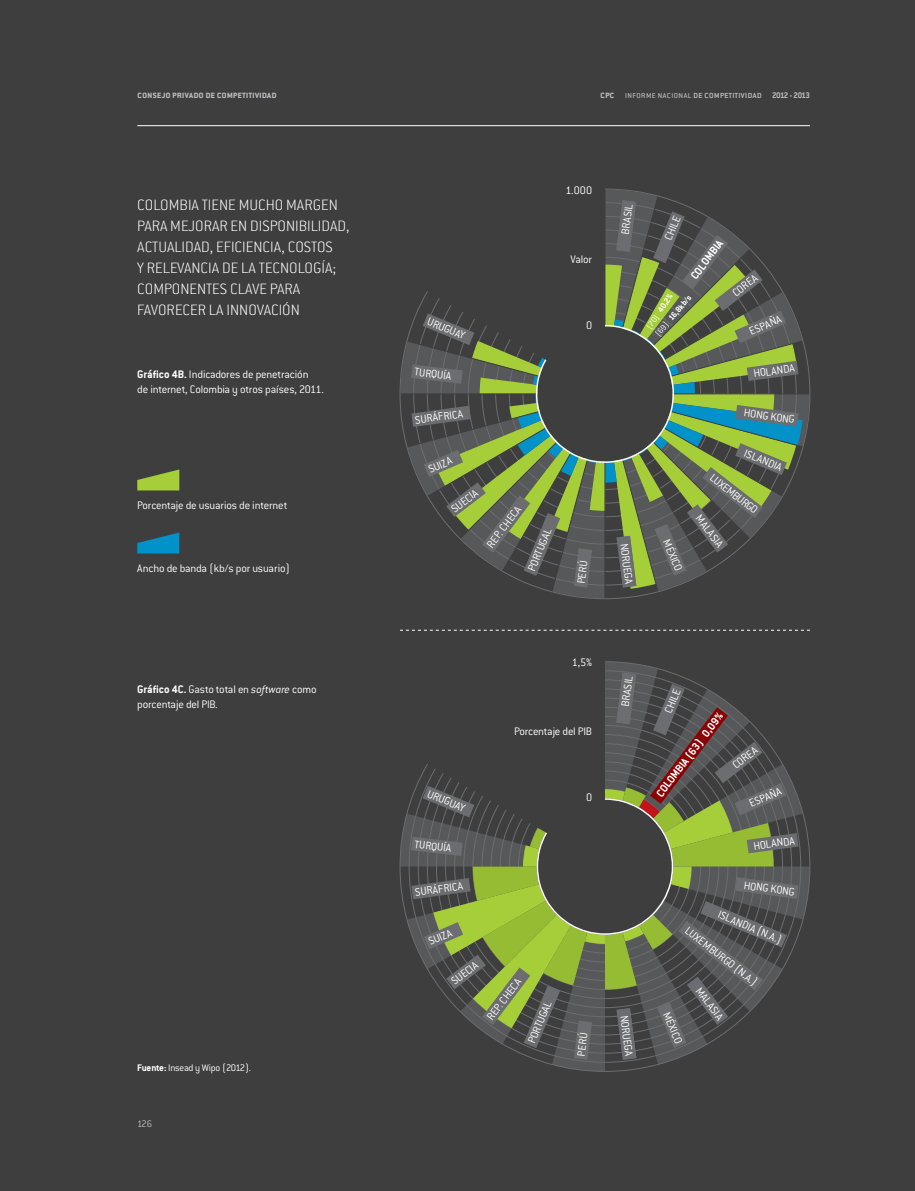
<style>
.page{position:relative;width:915px;height:1191px;background:#fff}
.page>*{position:absolute;margin:0;border:0;box-sizing:border-box;transform-origin:0 0}
.CPC_Entrada_grafico{font:200 16.5px/21px "Conduit ITC Std";color:#fff}
.CPC_Parrafo_1{font:300 12px "Conduit ITC Std";letter-spacing:-.015em;color:#fff}
.CPC_Titulo_grafico{font:300 12px/15px "Conduit ITC Std";letter-spacing:-.015em;color:#fff}
.CPC_Parrafo_1-2{font:700 12px "Conduit ITC Std";color:#fff}
.t1{font:500 10.5px "Conduit ITC Std";letter-spacing:-.02em;color:#bcbdc0}
.t2{font:700 10.5px "Conduit ITC Std";letter-spacing:-.02em;color:#bcbdc0}
.CPC_Fuente_grafico{font:300 10.5px "Conduit ITC Std";letter-spacing:-.025em;color:#fff}
.t3{font:300 10.5px "Conduit ITC Std";color:#bcbdc0}
.CPC_Parrafo_1-3{font:700 9px "Conduit ITC Std";color:#fff}
.s1{font-weight:700}
.s2{font-weight:300}
.s3{font-weight:700;font-size:9px}
.s4{font-style:italic}
</style>
<div class="page">
<div style="left:0;top:0;width:914px;height:1191px;background:#3e3e3f"></div>
<hr style="left:137px;top:125px;width:672px;height:1px;background:#fff">
<svg style="left:399px;top:661px;width:411px;height:411px"></svg>
<svg style="left:408px;top:670px;width:393px;height:393px"></svg>
<svg style="left:400px;top:630px;width:409px;height:1px"></svg>
<svg style="left:137px;top:469px;width:42px;height:21px"></svg>
<svg style="left:137px;top:532px;width:42px;height:21px"></svg>
<svg style="left:411px;top:672px;width:387px;height:387px"></svg>
<svg style="left:399px;top:188px;width:411px;height:411px"></svg>
<svg style="left:411px;top:200px;width:387px;height:387px"></svg>
<p class="t2" style="left:137px;top:88px;width:141px">consejo privado de competitividad</p>
<p class="t1" style="left:600px;top:88px;width:211px"><span class="s1">cpc</span> <span class="s2">informe nacional</span> de competitividad <span class="s3">2012 - 2013</span></p>
<p class="CPC_Parrafo_1" style="left:565px;top:183px;width:28px">1.000</p>
<p class="CPC_Entrada_grafico" style="left:137px;top:194px;width:214px">COLOMBIA TIENE MUCHO MARGEN<br>PARA MEJORAR EN DISPONIBILIDAD,<br>ACTUALIDAD, EFICIENCIA, COSTOS<br>Y RELEVANCIA DE LA TECNOLOGÍA;<br>COMPONENTES CLAVE PARA<br>FAVORECER LA INNOVACIÓN</p>
<p class="CPC_Parrafo_1" style="left:430px;top:314px;width:41px;rotate:22deg">URUGUAY</p>
<p class="CPC_Parrafo_1" style="left:570px;top:252px;width:23px">Valor</p>
<p class="CPC_Parrafo_1" style="left:586px;top:318px;width:8px">0</p>
<p class="CPC_Parrafo_1" style="left:617px;top:233px;width:32px;rotate:-83deg">BRASIL</p>
<p class="CPC_Parrafo_1" style="left:661px;top:237px;width:27px;rotate:-68deg">CHILE</p>
<p class="CPC_Parrafo_1-2" style="left:687px;top:273px;width:47px;rotate:-53deg">COLOMBIA</p>
<p class="CPC_Parrafo_1-3" style="left:643px;top:325px;width:43px;rotate:-57deg"><span class="s2">(70)</span> 40,2%</p>
<p class="CPC_Parrafo_1-3" style="left:652px;top:331px;width:52px;rotate:-49deg"><span class="s2">(69)</span> 16,8kb/s</p>
<p class="CPC_Parrafo_1" style="left:729px;top:288px;width:30px;rotate:-38deg">COREA</p>
<p class="CPC_Parrafo_1" style="left:746px;top:325px;width:36px;rotate:-23deg">ESPAÑA</p>
<p class="CPC_Titulo_grafico" style="left:137px;top:366px;width:188px"><span class="s1">Gráfico 4B.</span> Indicadores de penetración<br>de internet, Colombia y otros países, 2011.</p>
<p class="CPC_Parrafo_1" style="left:415px;top:364px;width:38px;rotate:7deg">TURQUÍA</p>
<p class="CPC_Parrafo_1" style="left:752px;top:366px;width:43px;rotate:-8deg">HOLANDA</p>
<p class="CPC_Parrafo_1" style="left:414px;top:413px;width:50px;rotate:-8deg">SURÁFRICA</p>
<p class="CPC_Parrafo_1" style="left:744px;top:405px;width:53px;rotate:8deg">HONG KONG</p>
<p class="CPC_Titulo_grafico" style="left:137px;top:497px;width:152px">Porcentaje de usuarios de internet</p>
<p class="CPC_Titulo_grafico" style="left:137px;top:560px;width:154px">Ancho de banda (kb/s por usuario)</p>
<p class="CPC_Parrafo_1" style="left:426px;top:463px;width:26px;rotate:-23deg">SUIZA</p>
<p class="CPC_Parrafo_1" style="left:448px;top:504px;width:32px;rotate:-37deg">SUECIA</p>
<p class="CPC_Parrafo_1" style="left:483px;top:542px;width:51px;rotate:-53deg">REP. CHECA</p>
<p class="CPC_Parrafo_1" style="left:524px;top:567px;width:47px;rotate:-67deg">PORTUGAL</p>
<p class="CPC_Parrafo_1" style="left:573px;top:583px;width:25px;rotate:-83deg">PERÚ</p>
<p class="CPC_Parrafo_1" style="left:631px;top:542px;width:43px;rotate:83deg">NORUEGA</p>
<p class="CPC_Parrafo_1" style="left:632px;top:552px;width:32px;rotate:83deg">BRASIL</p>
<p class="CPC_Parrafo_1" style="left:672px;top:537px;width:35px;rotate:67deg">MÉXICO</p>
<p class="CPC_Parrafo_1" style="left:747px;top:445px;width:42px;rotate:23deg">ISLANDIA</p>
<p class="CPC_Parrafo_1" style="left:715px;top:470px;width:58px;rotate:38deg">LUXEMBURGO</p>
<p class="CPC_Parrafo_1" style="left:703px;top:511px;width:39px;rotate:53deg">MALASIA</p>
<p class="CPC_Parrafo_1" style="left:571px;top:654px;width:22px">1,5%</p>
<p class="CPC_Titulo_grafico" style="left:137px;top:681px;width:181px"><span class="s1">Gráfico 4C.</span> Gasto total en <span class="s4">software</span> como porcentaje del PIB.</p>
<p class="CPC_Parrafo_1" style="left:430px;top:786px;width:41px;rotate:22deg">URUGUAY</p>
<p class="CPC_Parrafo_1" style="left:514px;top:723px;width:80px">Porcentaje del PIB</p>
<p class="CPC_Parrafo_1" style="left:586px;top:789px;width:8px">0</p>
<p class="CPC_Parrafo_1" style="left:617px;top:706px;width:32px;rotate:-83deg">BRASIL</p>
<p class="CPC_Parrafo_1" style="left:661px;top:709px;width:27px;rotate:-68deg">CHILE</p>
<p class="CPC_Parrafo_1-2" style="left:652px;top:791px;width:104px;rotate:-53deg">COLOMBIA (63) 0,09%</p>
<p class="CPC_Parrafo_1" style="left:729px;top:760px;width:30px;rotate:-38deg">COREA</p>
<p class="CPC_Parrafo_1" style="left:746px;top:797px;width:36px;rotate:-23deg">ESPAÑA</p>
<p class="CPC_Parrafo_1" style="left:415px;top:836px;width:38px;rotate:7deg">TURQUÍA</p>
<p class="CPC_Parrafo_1" style="left:752px;top:838px;width:43px;rotate:-8deg">HOLANDA</p>
<p class="CPC_Parrafo_1" style="left:414px;top:885px;width:50px;rotate:-8deg">SURÁFRICA</p>
<p class="CPC_Parrafo_1" style="left:744px;top:877px;width:53px;rotate:8deg">HONG KONG</p>
<p class="CPC_Parrafo_1" style="left:426px;top:935px;width:26px;rotate:-23deg">SUIZA</p>
<p class="CPC_Parrafo_1" style="left:448px;top:976px;width:32px;rotate:-37deg">SUECIA</p>
<p class="CPC_Parrafo_1" style="left:483px;top:1014px;width:51px;rotate:-53deg">REP. CHECA</p>
<p class="CPC_Parrafo_1" style="left:524px;top:1040px;width:47px;rotate:-67deg">PORTUGAL</p>
<p class="CPC_Parrafo_1" style="left:573px;top:1055px;width:25px;rotate:-83deg">PERÚ</p>
<p class="CPC_Parrafo_1" style="left:631px;top:1014px;width:43px;rotate:83deg">NORUEGA</p>
<p class="CPC_Parrafo_1" style="left:632px;top:1024px;width:32px;rotate:83deg">BRASIL</p>
<p class="CPC_Parrafo_1" style="left:721px;top:907px;width:70px;rotate:23deg">ISLANDIA (N.A.)</p>
<p class="CPC_Parrafo_1" style="left:690px;top:923px;width:90px;rotate:38deg">LUXEMBURGO (N.A.)</p>
<p class="CPC_Parrafo_1" style="left:703px;top:984px;width:39px;rotate:53deg">MALASIA</p>
<p class="CPC_Parrafo_1" style="left:672px;top:1009px;width:35px;rotate:67deg">MÉXICO</p>
<p class="CPC_Fuente_grafico" style="left:137px;top:1061px;width:115px"><span class="s1">Fuente:</span> Insead y Wipo (2012).</p>
<p class="t3" style="left:137px;top:1117px;width:16px">126</p>
</div>
